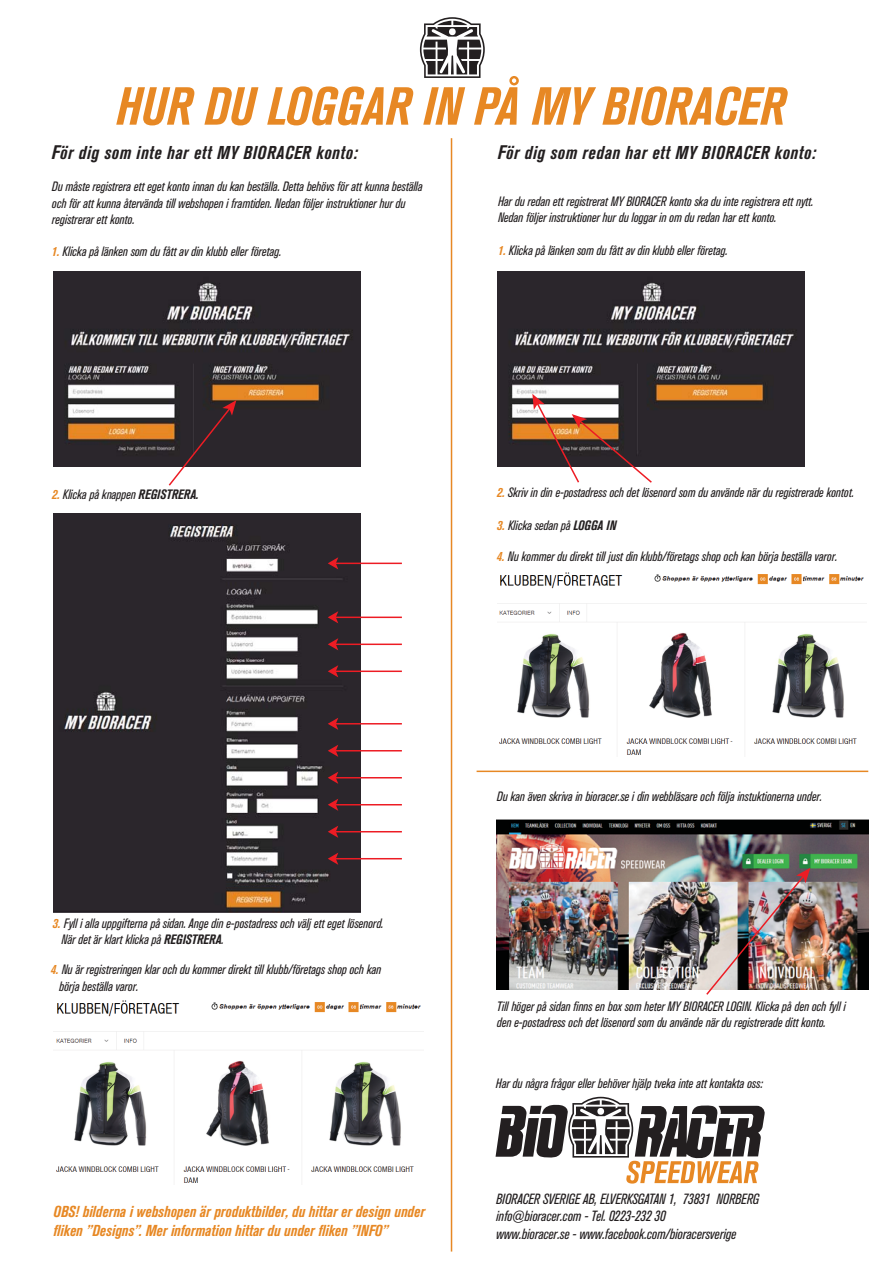
<style>
.page{position:relative;width:893px;height:1263px;background:#fff}
.page>*{position:absolute;margin:0;border:0;box-sizing:border-box;transform-origin:0 0}
.t1{font:italic 700 condensed 52.95px "Akzidenz Grotesk BQ";color:#e78824}
.t2{font:italic 700 condensed 18.45px "Akzidenz Grotesk BQ";letter-spacing:.03em;color:#231f20}
.t3{font:italic 700 condensed 15.75px/18.9px "Akzidenz Grotesk BQ";color:#e78824}
.t4{font:italic condensed 14.7px/17.7px "Akzidenz Grotesk BQ";color:#231f20}
.t5{font:italic condensed 13.5px/16.2px "Akzidenz Grotesk BQ";color:#231f20}
.s1{font-size:19.5px}
.s2{font-weight:700;color:#e78824}
.s3{font-weight:700}
</style>
<div class="page">
<img style="left:498px;top:272px;width:306px;height:195px">
<img style="left:54px;top:272px;width:306px;height:195px">
<img style="left:53px;top:513px;width:308px;height:400px">
<img style="left:497px;top:572px;width:369px;height:183px">
<hr style="left:451px;top:138px;width:1px;height:1114px;background:#e78824">
<hr style="left:335px;top:563px;width:67px;height:1px;background:#ed1c24">
<svg style="left:328px;top:557px;width:10px;height:12px"></svg>
<hr style="left:335px;top:617px;width:67px;height:1px;background:#ed1c24">
<svg style="left:328px;top:611px;width:10px;height:12px"></svg>
<hr style="left:335px;top:644px;width:67px;height:1px;background:#ed1c24">
<svg style="left:328px;top:638px;width:10px;height:12px"></svg>
<hr style="left:335px;top:671px;width:67px;height:1px;background:#ed1c24">
<svg style="left:328px;top:665px;width:10px;height:12px"></svg>
<hr style="left:335px;top:723px;width:67px;height:2px;background:#ed1c24">
<svg style="left:328px;top:718px;width:10px;height:12px"></svg>
<hr style="left:335px;top:750px;width:67px;height:2px;background:#ed1c24">
<svg style="left:328px;top:745px;width:10px;height:12px"></svg>
<hr style="left:335px;top:777px;width:67px;height:2px;background:#ed1c24">
<svg style="left:328px;top:772px;width:10px;height:12px"></svg>
<hr style="left:335px;top:804px;width:67px;height:1px;background:#ed1c24">
<svg style="left:328px;top:799px;width:10px;height:12px"></svg>
<hr style="left:335px;top:831px;width:67px;height:1px;background:#ed1c24">
<svg style="left:328px;top:826px;width:10px;height:12px"></svg>
<hr style="left:335px;top:858px;width:67px;height:1px;background:#ed1c24">
<svg style="left:328px;top:853px;width:10px;height:12px"></svg>
<img style="left:497px;top:820px;width:371px;height:169px">
<img style="left:54px;top:1000px;width:369px;height:183px">
<img style="left:705px;top:868px;width:105px;height:127px">
<svg style="left:495px;top:1097px;width:270px;height:87px"></svg>
<svg style="left:420px;top:17px;width:65px;height:61px"></svg>
<hr style="left:477px;top:771px;width:391px;height:1px;background:#e78824">
<svg style="left:167px;top:400px;width:69px;height:86px"></svg>
<svg style="left:532px;top:394px;width:121px;height:89px"></svg>
<h1 class="t1" style="left:116px;top:76px;width:671px">HUR DU LOGGAR IN PÅ MY BIORACER</h1>
<h2 class="t2" style="left:52px;top:142px;width:307px"><span class="s1">F</span>ör dig som inte har ett MY BIORACER konto:</h2>
<p class="t5" style="left:52px;top:179px;width:372px">Du måste registrera ett eget konto innan du kan beställa. Detta behövs för att kunna beställa och för att kunna återvända till webshopen i framtiden. Nedan följer instruktioner hur du registrerar ett konto.</p>
<p class="t5" style="left:52px;top:244px;width:231px"><span class="s2">1.</span> Klicka på länken som du fått av din klubb eller företag.</p>
<h2 class="t2" style="left:498px;top:142px;width:320px"><span class="s1">F</span>ör dig som redan har ett MY BIORACER konto:</h2>
<p class="t5" style="left:498px;top:194px;width:317px">Har du redan ett registrerat MY BIORACER konto ska du inte registrera ett nytt.<br>Nedan följer instruktioner hur du loggar in om du redan har ett konto.</p>
<p class="t5" style="left:498px;top:242px;width:231px"><span class="s2">1.</span> Klicka på länken som du fått av din klubb eller företag.</p>
<p class="t5" style="left:52px;top:486px;width:148px"><span class="s2">2.</span> Klicka på knappen <span class="s3">REGISTRERA.</span></p>
<p class="t5" style="left:497px;top:485px;width:358px"><span class="s2">2.</span> Skriv in din e-postadress och det lösenord som du använde när du registrerade kontot.</p>
<p class="t5" style="left:497px;top:517px;width:121px"><span class="s2">3.</span> Klicka sedan på <span class="s3">LOGGA IN</span></p>
<p class="t5" style="left:497px;top:549px;width:342px"><span class="s2">4.</span> Nu kommer du direkt till just din klubb/företags shop och kan börja beställa varor.</p>
<p class="t5" style="left:61px;top:915px;width:324px;text-indent:-8px"><span class="s2">3.</span> Fyll i alla uppgifterna på sidan. Ange din e-postadress och välj ett eget lösenord.<br>När det är klart klicka på <span class="s3">REGISTRERA</span>.</p>
<p class="t5" style="left:59px;top:962px;width:323px;text-indent:-8px"><span class="s2">4.</span> Nu är registreringen klar och du kommer direkt till klubb/företags shop och kan börja beställa varor.</p>
<p class="t3" style="left:53px;top:1202px;width:373px">OBS! bilderna i webshopen är produktbilder, du hittar er design under fliken ”Designs”. Mer information hittar du under fliken ”INFO”</p>
<p class="t5" style="left:497px;top:789px;width:327px">Du kan även skriva in bioracer.se i din webbläsare och följa instuktionerna under.</p>
<p class="t5" style="left:497px;top:999px;width:350px">Till höger på sidan finns en box som heter MY BIORACER LOGIN. Klicka på den och fyll i den e-postadress och det lösenord som du använde när du registrerade ditt konto.</p>
<p class="t5" style="left:496px;top:1075px;width:269px">Har du några frågor eller behöver hjälp tveka inte att kontakta oss:</p>
<p class="t4" style="left:496px;top:1190px;width:264px">BIORACER SVERIGE AB, ELVERKSGATAN 1, 73831 NORBERG info@bioracer.com - Tel. 0223-232 30<br>www.bioracer.se - www.facebook.com/bioracersverige</p>
</div>
